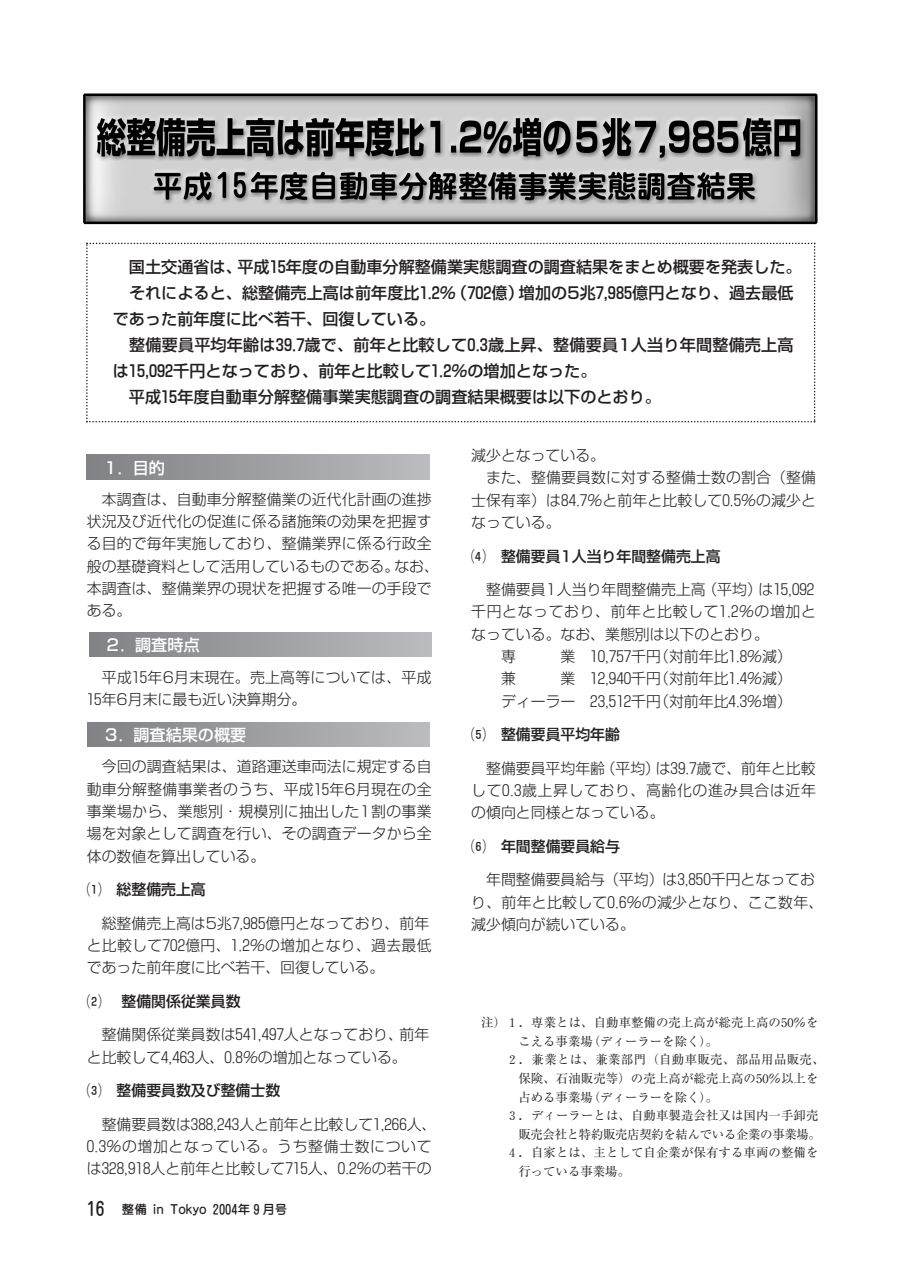
<style>
.page{position:relative;width:903px;height:1274px;background:#fff}
.page>*{position:absolute;margin:0;border:0;box-sizing:border-box;transform-origin:0 0}
.t1{font:500 16.1px "Shin Go";color:#231f20}
.t2{font:500 16.1px "Shin Go";color:#fff}
.t3{font:300 14.88px/22.4px "Shin Go";letter-spacing:.01em;color:#231f20}
.t4{font:500 14.88px "Shin Go";color:#231f20}
.t5{font:300 14.88px "Shin Go";letter-spacing:.04em;color:#231f20}
.t6{font:14.88px "BLS Gaiji ST Sgm";color:#231f20}
.t7{font:12.42px "Ryumin";letter-spacing:.005em;color:#231f20}
.t8{font:12.42px "Ryumin";letter-spacing:.03em;color:#231f20}
.t9{font:12.42px "Ryumin";letter-spacing:-.025em;color:#231f20}
.t10{font:500 12.42px "Jun 34";color:#231f20}
.s1{font-family:"Hankaku Num Sgm";font-weight:400}
.s2{font-family:"Hankaku Num Sgl";font-weight:400}
.s3{font-family:"BLS Gaiji ST Sgm";font-weight:400}
.s4{font-family:"Hankaku Num Jnm";font-weight:400;font-size:17.32px}
.s5{font-family:"Hankaku Num Jnm";font-weight:400}
</style>
<div class="page">
<img style="left:83px;top:93px;width:735px;height:132px">
<svg style="left:86px;top:243px;width:729px;height:179px"></svg>
<div style="left:87px;top:453px;width:345px;height:28px;background:linear-gradient(to bottom,#bbbcbf,#bbbcbf)"></div>
<div style="left:87px;top:455px;width:342px;height:25px;background:linear-gradient(to right,#7f8184,#bbbcbf)"></div>
<div style="left:89px;top:632px;width:343px;height:25px;background:linear-gradient(to right,#7f8184,#bbbcc0)"></div>
<div style="left:88px;top:722px;width:342px;height:25px;background:linear-gradient(to right,#7f8184,#bbbcbf)"></div>
<p class="t1" style="left:129px;top:261px;width:674px">国土交通省は、平成<span class="s1">15</span>年度の自動車分解整備業実態調査の調査結果をまとめ概要を発表した。</p>
<p class="t1" style="left:129px;top:287px;width:666px">それによると、総整備売上高は前年度比<span class="s1">1.2</span>％（<span class="s1">702</span>億）増加の5兆<span class="s1">7,985</span>億円となり、過去最低</p>
<p class="t1" style="left:113px;top:313px;width:324px">であった前年度に比べ若干、回復している。</p>
<p class="t1" style="left:129px;top:339px;width:666px">整備要員平均年齢は<span class="s1">39.7</span>歳で、前年と比較して<span class="s1">0.3</span>歳上昇、整備要員1人当り年間整備売上高</p>
<p class="t1" style="left:113px;top:365px;width:485px">は<span class="s1">15,092</span>千円となっており、前年と比較して<span class="s1">1.2</span>％の増加となった。</p>
<p class="t1" style="left:129px;top:391px;width:534px">平成<span class="s1">15</span>年度自動車分解整備事業実態調査の調査結果概要は以下のとおり。</p>
<p class="t2" style="left:104px;top:462px;width:62px">1．目的</p>
<p class="t3" style="left:87px;top:490px;width:354px;text-indent:15px">本調査は、自動車分解整備業の近代化計画の進捗状況及び近代化の促進に係る諸施策の効果を把握する目的で毎年実施しており、整備業界に係る行政全般の基礎資料として活用しているものである。なお、本調査は、整備業界の現状を把握する唯一の手段である。</p>
<p class="t2" style="left:107px;top:639px;width:94px">2．調査時点</p>
<p class="t3" style="left:87px;top:668px;width:346px;text-indent:15px">平成<span class="s2">15</span>年6月末現在。売上高等については、平成<br><span class="s2">15</span>年6月末に最も近い決算期分。</p>
<p class="t2" style="left:105px;top:729px;width:143px">3．調査結果の概要</p>
<p class="t3" style="left:87px;top:758px;width:346px;text-align:justify;text-indent:15px">今回の調査結果は、道路運送車両法に規定する自動車分解整備事業者のうち、平成<span class="s2">15</span>年6月現在の全事業場から、業態別・規模別に抽出した1割の事業場を対象として調査を行い、その調査データから全体の数値を算出している。</p>
<p class="t4" style="left:87px;top:884px;width:121px"><span class="s3">盧</span> 総整備売上高</p>
<p class="t3" style="left:87px;top:914px;width:346px;text-indent:15px">総整備売上高は5兆<span class="s2">7,985</span>億円となっており、前年と比較して<span class="s2">702</span>億円、<span class="s2">1.2</span>％の増加となり、過去最低であった前年度に比べ若干、回復している。</p>
<p class="t6" style="left:87px;top:996px;width:16px">盪</p>
<p class="t4" style="left:122px;top:996px;width:121px">整備関係従業員数</p>
<p class="t3" style="left:87px;top:1026px;width:344px;text-indent:15px">整備関係従業員数は<span class="s2">541,497</span>人となっており、前年と比較して<span class="s2">4,463</span>人、<span class="s2">0.8</span>％の増加となっている。</p>
<p class="t4" style="left:87px;top:1085px;width:195px"><span class="s3">蘯</span> 整備要員数及び整備士数</p>
<p class="t3" style="left:87px;top:1115px;width:351px;text-indent:15px">整備要員数は<span class="s2">388,243</span>人と前年と比較して<span class="s2">1,266</span>人、<br><span class="s2">0.3</span>％の増加となっている。うち整備士数については<span class="s2">328,918</span>人と前年と比較して<span class="s2">715</span>人、<span class="s2">0.2</span>％の若干の</p>
<p class="t10" style="left:87px;top:1204px;width:202px"><span class="s4">16</span> 整備 in Tokyo <span class="s5">2004</span>年 <span class="s5">9</span> 月号</p>
<p class="t3" style="left:471px;top:446px;width:135px">減少となっている。</p>
<p class="t3" style="left:486px;top:469px;width:331px">また、整備要員数に対する整備士数の割合（整備</p>
<p class="t3" style="left:471px;top:491px;width:346px">士保有率）は<span class="s2">84.7</span>％と前年と比較して<span class="s2">0.5</span>％の減少と</p>
<p class="t3" style="left:471px;top:513px;width:91px">なっている。</p>
<p class="t4" style="left:471px;top:550px;width:251px"><span class="s3">盻</span> 整備要員1人当り年間整備売上高</p>
<p class="t3" style="left:486px;top:580px;width:330px">整備要員1人当り年間整備売上高（平均）は<span class="s2">15,092</span></p>
<p class="t5" style="left:471px;top:606px;width:346px">千円となっており、前年と比較して<span class="s2">1.2</span>％の増加と</p>
<p class="t3" style="left:471px;top:625px;width:299px">なっている。なお、業態別は以下のとおり。</p>
<p class="t3" style="left:501px;top:647px;width:292px">専　　　業　<span class="s2">10,757</span>千円（対前年比<span class="s2">1.8</span>％減）</p>
<p class="t3" style="left:501px;top:670px;width:292px">兼　　　業　<span class="s2">12,940</span>千円（対前年比<span class="s2">1.4</span>％減）</p>
<p class="t3" style="left:501px;top:692px;width:292px">ディーラー　<span class="s2">23,512</span>千円（対前年比<span class="s2">4.3</span>％増）</p>
<p class="t4" style="left:471px;top:729px;width:150px"><span class="s3">眈</span> 整備要員平均年齢</p>
<p class="t3" style="left:471px;top:759px;width:346px;text-align:justify;text-indent:15px">整備要員平均年齢（平均）は<span class="s2">39.7</span>歳で、前年と比較して<span class="s2">0.3</span>歳上昇しており、高齢化の進み具合は近年の傾向と同様となっている。</p>
<p class="t4" style="left:471px;top:841px;width:150px"><span class="s3">眇</span>　年間整備要員給与</p>
<p class="t3" style="left:471px;top:870px;width:354px;text-indent:15px">年間整備要員給与（平均）は<span class="s2">3,850</span>千円となっており、前年と比較して<span class="s2">0.6</span>％の減少となり、ここ数年、減少傾向が続いている。</p>
<p class="t7" style="left:481px;top:1018px;width:339px">注）１．専業とは、自動車整備の売上高が総売上高の50％を</p>
<p class="t7" style="left:518px;top:1037px;width:201px">こえる事業場（ディーラーを除く）。</p>
<p class="t8" style="left:506px;top:1055px;width:320px">２．兼業とは、兼業部門（自動車販売、部品用品販売、</p>
<p class="t7" style="left:518px;top:1074px;width:302px">保険、石油販売等）の売上高が総売上高の50％以上を</p>
<p class="t7" style="left:518px;top:1093px;width:201px">占める事業場（ディーラーを除く）。</p>
<p class="t7" style="left:506px;top:1111px;width:314px">３．ディーラーとは、自動車製造会社又は国内一手卸売</p>
<p class="t9" style="left:518px;top:1130px;width:304px">販売会社と特約販売店契約を結んでいる企業の事業場。</p>
<p class="t7" style="left:506px;top:1148px;width:314px">４．自家とは、主として自企業が保有する車両の整備を</p>
<p class="t7" style="left:518px;top:1167px;width:113px">行っている事業場。</p>
</div>
